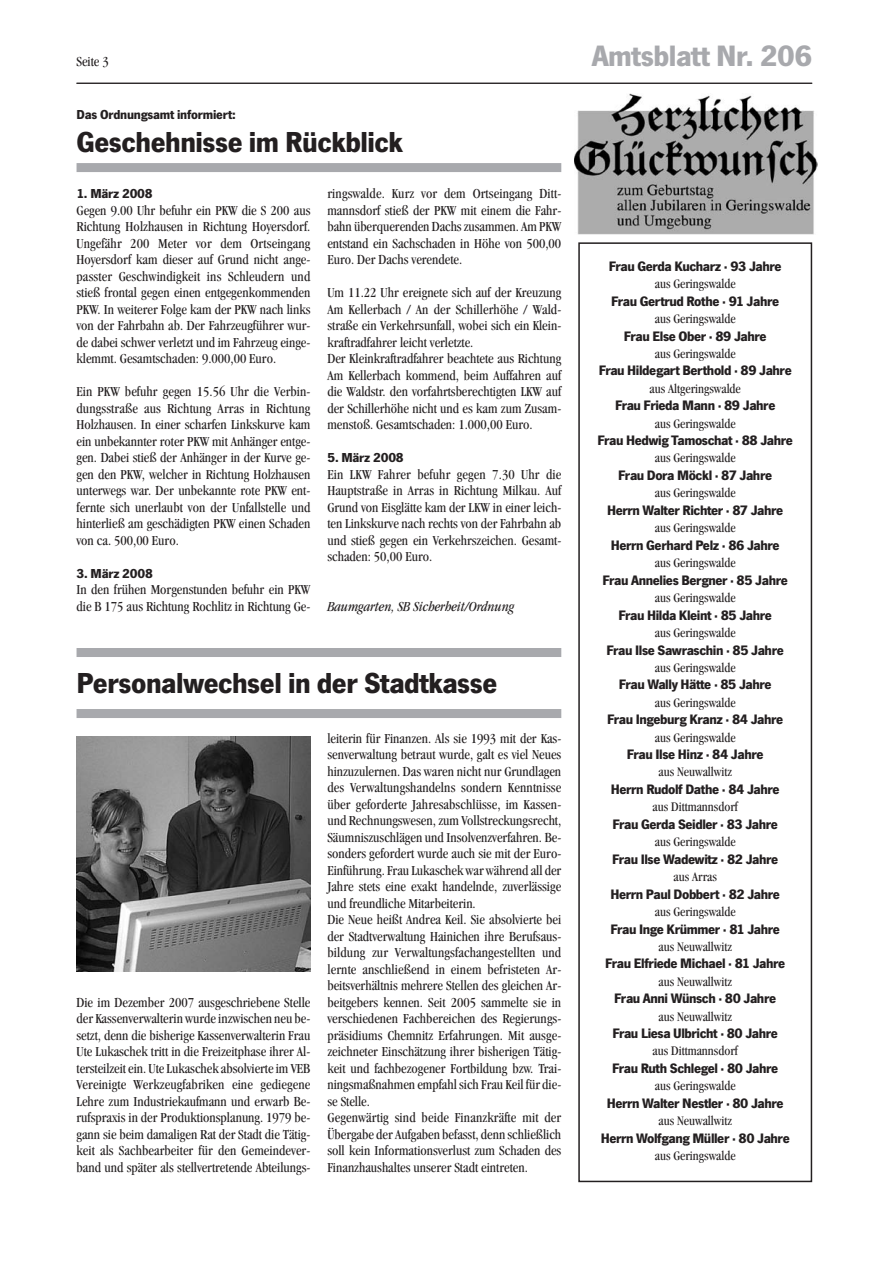
<style>
.page{position:relative;width:893px;height:1263px;background:#fff}
.page>*{position:absolute;margin:0;border:0;box-sizing:border-box;transform-origin:0 0}
.t1{font:700 30.6px "News Got T";letter-spacing:-.015em;color:#a8a9ad}
.t2{font:700 30px "News Got T";letter-spacing:-.015em;color:#231f20}
.t3{font:condensed 14.25px/16.5px "Garamond";color:#231f20;text-align:justify}
.t4{font:700 14.25px "News Got T";letter-spacing:-.03em;color:#231f20}
.t5{font:italic condensed 14.25px "Garamond";color:#231f20}
.t6{font:condensed 13.5px "Garamond";color:#231f20}
.t7{font:700 13.5px "News Got T";letter-spacing:-.015em;color:#231f20}
</style>
<div class="page">
<hr style="left:77px;top:83px;width:735px;height:1px;background:#231f20">
<div style="left:571px;top:92px;width:250px;height:146px;background:linear-gradient(to right,#f5f5f5,#f5f5f5)"></div>
<img style="left:575px;top:93px;width:242px;height:141px">
<div style="left:578px;top:242px;width:234px;height:940px;border:2px solid #231f20"></div>
<div style="left:77px;top:163px;width:484px;height:9px;background:#a8a9ad"></div>
<div style="left:77px;top:648px;width:484px;height:9px;background:#a8a9ad"></div>
<img style="left:77px;top:737px;width:233px;height:234px">
<div style="left:77px;top:709px;width:484px;height:9px;background:#a8a9ad"></div>
<p class="t3" style="left:77px;top:54px;width:34px">Seite 3</p>
<h1 class="t1" style="left:592px;top:38px;width:222px">Amtsblatt Nr. 206</h1>
<p class="t7" style="left:77px;top:106px;width:161px">Das Ordnungsamt informiert:</p>
<h2 class="t2" style="left:77px;top:124px;width:328px">Geschehnisse im Rückblick</h2>
<p class="t7" style="left:77px;top:185px;width:78px">1. März 2008</p>
<p class="t3" style="left:77px;top:203px;width:235px">Gegen 9.00 Uhr befuhr ein PKW die S 200 aus Richtung Holzhausen in Richtung Hoyersdorf.<br>Ungefähr 200 Meter vor dem Ortseingang Hoyersdorf kam dieser auf Grund nicht ange&shy;passter Geschwindigkeit ins Schleudern und stieß frontal gegen einen entgegenkommenden PKW. In weiterer Folge kam der PKW nach links von der Fahrbahn ab. Der Fahrzeugführer wur&shy;de dabei schwer verletzt und im Fahrzeug einge&shy;klemmt. Gesamtschaden: 9.000,00 Euro.</p>
<p class="t3" style="left:77px;top:384px;width:235px">Ein PKW befuhr gegen 15.56 Uhr die Verbin&shy;dungsstraße aus Richtung Arras in Richtung Holzhausen. In einer scharfen Linkskurve kam ein unbekannter roter PKW mit Anhänger entge&shy;gen. Dabei stieß der Anhänger in der Kurve ge&shy;gen den PKW, welcher in Richtung Holzhausen unterwegs war. Der unbekannte rote PKW ent&shy;fernte sich unerlaubt von der Unfallstelle und hinterließ am geschädigten PKW einen Schaden von ca. 500,00 Euro.</p>
<p class="t7" style="left:77px;top:565px;width:78px">3. März 2008</p>
<p class="t3" style="left:77px;top:582px;width:235px">In den frühen Morgenstunden befuhr ein PKW die B 175 aus Richtung Rochlitz in Richtung Ge-</p>
<p class="t3" style="left:327px;top:186px;width:235px">ringswalde. Kurz vor dem Ortseingang Ditt&shy;mannsdorf stieß der PKW mit einem die Fahr&shy;bahn überquerenden Dachszusammen. Am PKW entstand ein Sachschaden in Höhe von 500,00<br>Euro. Der Dachs verendete.</p>
<p class="t3" style="left:327px;top:285px;width:235px;text-align:left">Um 11.22 Uhr ereignete sich auf der Kreuzung Am Kellerbach / An der Schillerhöhe / Wald&shy;straße ein Verkehrsunfall, wobei sich ein Klein&shy;kraftradfahrer leicht verletzte.<br>Der Kleinkraftradfahrer beachtete aus Richtung Am Kellerbach kommend, beim Auffahren auf die Waldstr. den vorfahrtsberechtigten LKW auf der Schillerhöhe nicht und es kam zum Zusam&shy;menstoß. Gesamtschaden: 1.000,00 Euro.</p>
<p class="t7" style="left:327px;top:449px;width:78px">5. März 2008</p>
<p class="t3" style="left:327px;top:467px;width:235px">Ein LKW Fahrer befuhr gegen 7.30 Uhr die Hauptstraße in Arras in Richtung Milkau. Auf Grund von Eisglätte kam der LKW in einer leich&shy;ten Linkskurve nach rechts von der Fahrbahn ab und stieß gegen ein Verkehrszeichen. Gesamt&shy;schaden: 50,00 Euro.</p>
<p class="t5" style="left:327px;top:601px;width:188px">Baumgarten, SB Sicherheit/Ordnung</p>
<h2 class="t2" style="left:77px;top:665px;width:422px">Personalwechsel in der Stadtkasse</h2>
<p class="t3" style="left:77px;top:995px;width:235px">Die im Dezember 2007 ausgeschriebene Stelle der Kassenverwalterin wurde inzwischen neu be&shy;setzt, denn die bisherige Kassenverwalterin Frau Ute Lukaschek tritt in die Freizeitphase ihrer Al&shy;tersteilzeit ein. Ute Lukaschek absolvierte im VEB Vereinigte Werkzeugfabriken eine gediegene Lehre zum Industriekaufmann und erwarb Be&shy;rufspraxis in der Produktionsplanung. 1979 be&shy;gann sie beim damaligen Rat der Stadt die Tätig&shy;keit als Sachbearbeiter für den Gemeindever&shy;band und später als stellvertretende Abteilungs-</p>
<p class="t3" style="left:327px;top:731px;width:235px;text-align:left">leiterin für Finanzen. Als sie 1993 mit der Kas&shy;senverwaltung betraut wurde, galt es viel Neues hinzuzulernen. Das waren nicht nur Grundlagen des Verwaltungshandelns sondern Kenntnisse über geforderte Jahresabschlüsse, im Kassen&shy;und Rechnungswesen, zum Vollstreckungsrecht, Säumniszuschlägen und Insolvenzverfahren. Be&shy;sonders gefordert wurde auch sie mit der Euro-Einführung. Frau Lukaschek war während all der Jahre stets eine exakt handelnde, zuverlässige und freundliche Mitarbeiterin.<br>Die Neue heißt Andrea Keil. Sie absolvierte bei der Stadtverwaltung Hainichen ihre Berufsaus&shy;bildung zur Verwaltungsfachangestellten und lernte anschließend in einem befristeten Ar&shy;beitsverhältnis mehrere Stellen des gleichen Ar&shy;beitgebers kennen. Seit 2005 sammelte sie in verschiedenen Fachbereichen des Regierungs&shy;präsidiums Chemnitz Erfahrungen. Mit ausge&shy;zeichneter Einschätzung ihrer bisherigen Tätig&shy;keit und fachbezogener Fortbildung bzw. Trai&shy;ningsmaßnahmen empfahlsich Frau Keil für die&shy;se Stelle.<br>Gegenwärtig sind beide Finanzkräfte mit der Übergabe der Aufgaben befasst, denn schließlich soll kein Informationsverlust zum Schaden des Finanzhaushaltes unserer Stadt eintreten.</p>
<p class="t4" style="left:609px;top:258px;width:174px">Frau Gerda Kucharz · 93 Jahre</p>
<p class="t6" style="left:655px;top:279px;width:82px">aus Geringswalde</p>
<p class="t4" style="left:611px;top:292px;width:169px">Frau Gertrud Rothe · 91 Jahre</p>
<p class="t6" style="left:655px;top:313px;width:82px">aus Geringswalde</p>
<p class="t4" style="left:624px;top:327px;width:144px">Frau Else Ober · 89 Jahre</p>
<p class="t6" style="left:655px;top:348px;width:82px">aus Geringswalde</p>
<p class="t4" style="left:599px;top:362px;width:195px">Frau Hildegart Berthold · 89 Jahre</p>
<p class="t6" style="left:650px;top:383px;width:93px">aus Altgeringswalde</p>
<p class="t4" style="left:615px;top:397px;width:162px">Frau Frieda Mann · 89 Jahre</p>
<p class="t6" style="left:655px;top:418px;width:82px">aus Geringswalde</p>
<p class="t4" style="left:597px;top:432px;width:197px">Frau Hedwig Tamoschat · 88 Jahre</p>
<p class="t6" style="left:655px;top:453px;width:82px">aus Geringswalde</p>
<p class="t4" style="left:618px;top:467px;width:155px">Frau Dora Möckl · 87 Jahre</p>
<p class="t6" style="left:655px;top:488px;width:82px">aus Geringswalde</p>
<p class="t4" style="left:607px;top:502px;width:178px">Herrn Walter Richter · 87 Jahre</p>
<p class="t6" style="left:655px;top:523px;width:82px">aus Geringswalde</p>
<p class="t4" style="left:611px;top:537px;width:170px">Herrn Gerhard Pelz · 86 Jahre</p>
<p class="t6" style="left:655px;top:558px;width:82px">aus Geringswalde</p>
<p class="t4" style="left:603px;top:571px;width:187px">Frau Annelies Bergner · 85 Jahre</p>
<p class="t6" style="left:655px;top:592px;width:82px">aus Geringswalde</p>
<p class="t4" style="left:618px;top:606px;width:155px">Frau Hilda Kleint · 85 Jahre</p>
<p class="t6" style="left:655px;top:627px;width:82px">aus Geringswalde</p>
<p class="t4" style="left:607px;top:641px;width:179px">Frau Ilse Sawraschin · 85 Jahre</p>
<p class="t6" style="left:655px;top:662px;width:82px">aus Geringswalde</p>
<p class="t4" style="left:619px;top:676px;width:155px">Frau Wally Hätte · 85 Jahre</p>
<p class="t6" style="left:655px;top:697px;width:82px">aus Geringswalde</p>
<p class="t4" style="left:607px;top:711px;width:178px">Frau Ingeburg Kranz · 84 Jahre</p>
<p class="t6" style="left:655px;top:732px;width:82px">aus Geringswalde</p>
<p class="t4" style="left:627px;top:746px;width:138px">Frau Ilse Hinz · 84 Jahre</p>
<p class="t6" style="left:659px;top:767px;width:75px">aus Neuwallwitz</p>
<p class="t4" style="left:611px;top:781px;width:170px">Herrn Rudolf Dathe · 84 Jahre</p>
<p class="t6" style="left:653px;top:802px;width:87px">aus Dittmannsdorf</p>
<p class="t4" style="left:612px;top:816px;width:167px">Frau Gerda Seidler · 83 Jahre</p>
<p class="t6" style="left:655px;top:837px;width:82px">aus Geringswalde</p>
<p class="t4" style="left:612px;top:850px;width:168px">Frau Ilse Wadewitz · 82 Jahre</p>
<p class="t6" style="left:674px;top:872px;width:45px">aus Arras</p>
<p class="t4" style="left:610px;top:885px;width:171px">Herrn Paul Dobbert · 82 Jahre</p>
<p class="t6" style="left:655px;top:906px;width:82px">aus Geringswalde</p>
<p class="t4" style="left:610px;top:920px;width:171px">Frau Inge Krümmer · 81 Jahre</p>
<p class="t6" style="left:659px;top:941px;width:75px">aus Neuwallwitz</p>
<p class="t4" style="left:605px;top:955px;width:182px">Frau Elfriede Michael · 81 Jahre</p>
<p class="t6" style="left:659px;top:976px;width:75px">aus Neuwallwitz</p>
<p class="t4" style="left:614px;top:990px;width:163px">Frau Anni Wünsch · 80 Jahre</p>
<p class="t6" style="left:659px;top:1011px;width:75px">aus Neuwallwitz</p>
<p class="t4" style="left:612px;top:1025px;width:167px">Frau Liesa Ulbricht · 80 Jahre</p>
<p class="t6" style="left:653px;top:1046px;width:87px">aus Dittmannsdorf</p>
<p class="t4" style="left:612px;top:1060px;width:168px">Frau Ruth Schlegel · 80 Jahre</p>
<p class="t6" style="left:655px;top:1081px;width:82px">aus Geringswalde</p>
<p class="t4" style="left:607px;top:1095px;width:179px">Herrn Walter Nestler · 80 Jahre</p>
<p class="t6" style="left:659px;top:1116px;width:75px">aus Neuwallwitz</p>
<p class="t4" style="left:601px;top:1129px;width:191px">Herrn Wolfgang Müller · 80 Jahre</p>
<p class="t6" style="left:655px;top:1151px;width:82px">aus Geringswalde</p>
</div>
